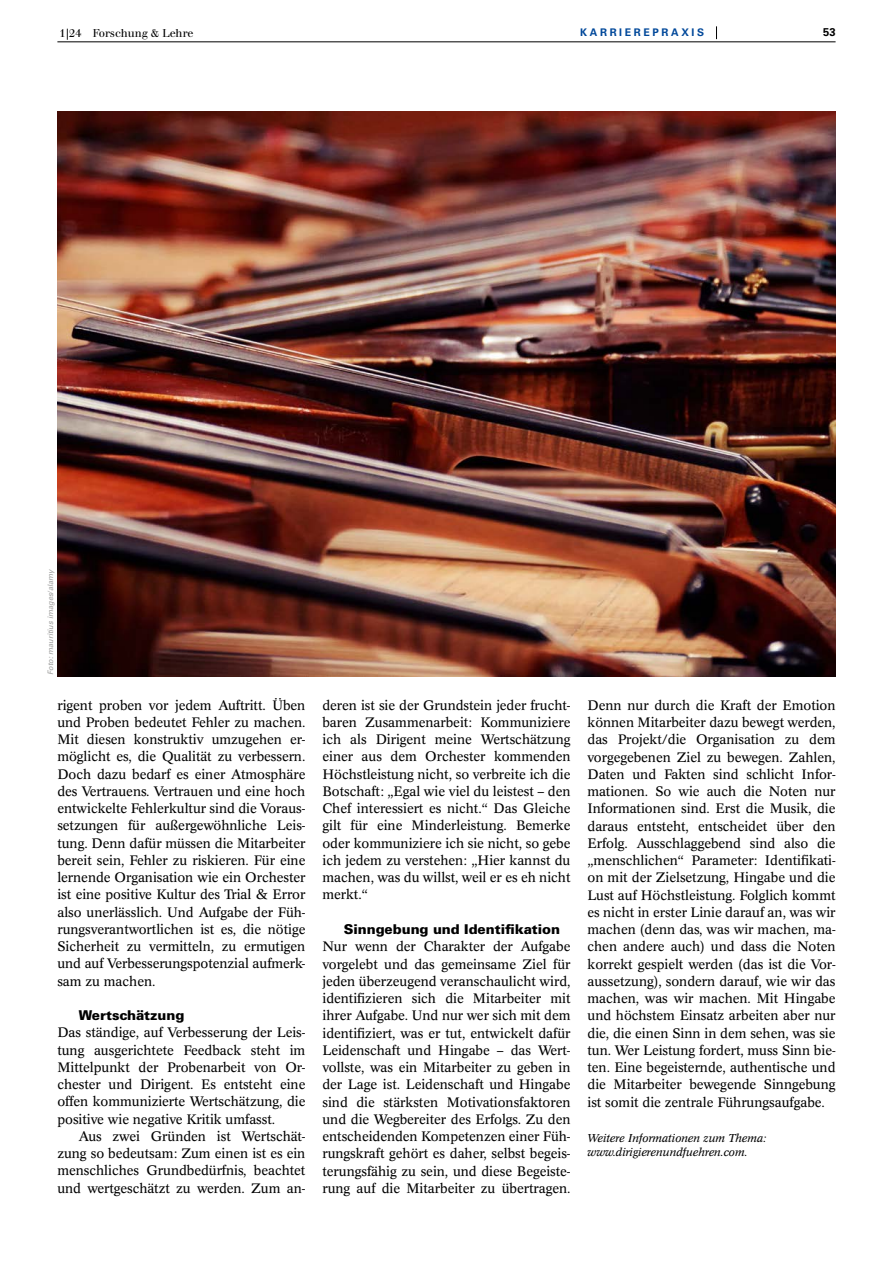
<style>
.page{position:relative;width:893px;height:1263px;background:#fff}
.page>*{position:absolute;margin:0;border:0;box-sizing:border-box;transform-origin:0 0}
.t1{font:13.5px/17.2px "Concorde Pro";letter-spacing:-.005em;color:#000;text-align:justify}
.t2{font:900 13.5px "Univers LT Std";letter-spacing:-.005em;color:#000}
.t3{font:italic 11.25px/14.2px "Concorde Pro";letter-spacing:-.01em;color:#000}
.t4{font:11.25px "Walbaum Book Pro";color:#000}
.t5{font:700 11.25px "Univers LT Std";color:#000}
.t6{font:700 10.5px "Univers LT Std";letter-spacing:.25em;color:#00489a}
.t7{font:italic 7.5px "Univers LT Std";letter-spacing:-.005em;color:#9d9d9c}
</style>
<div class="page">
<hr style="left:57px;top:41px;width:779px;height:1px;background:#000">
<svg style="left:716px;top:26px;width:1px;height:13px"></svg>
<img style="left:57px;top:112px;width:779px;height:564px">
<p class="t4" style="left:60px;top:25px;width:135px">1|24 Forschung &amp; Lehre</p>
<p class="t6" style="left:580px;top:26px;width:125px">KARRIEREPRAXIS</p>
<p class="t5" style="left:823px;top:26px;width:14px">53</p>
<p class="t7" style="left:46px;top:675px;width:107px;rotate:-90deg">Foto: mauritius images/alamy</p>
<p class="t1" style="left:57px;top:696px;width:250px">rigent proben vor jedem Auftritt. Üben und Proben bedeutet Fehler zu machen.<br>Mit diesen konstruktiv umzugehen er&shy;möglicht es, die Qualität zu verbessern.<br>Doch dazu bedarf es einer Atmosphäre des Vertrauens. Vertrauen und eine hoch entwickelte Fehlerkultur sind die Voraus&shy;setzungen für außergewöhnliche Leis&shy;tung. Denn dafür müssen die Mitarbeiter bereit sein, Fehler zu riskieren. Für eine lernende Organisation wie ein Orchester ist eine positive Kultur des Trial &amp; Error also unerlässlich. Und Aufgabe der Füh&shy;rungsverantwortlichen ist es, die nötige Sicherheit zu vermitteln, zu ermutigen und auf Verbesserungspotenzial aufmerk&shy;sam zu machen.</p>
<p class="t2" style="left:79px;top:1007px;width:107px">Wertschätzung</p>
<p class="t1" style="left:57px;top:1024px;width:250px">Das ständige, auf Verbesserung der Leis&shy;tung ausgerichtete Feedback steht im Mittelpunkt der Probenarbeit von Or&shy;chester und Dirigent. Es entsteht eine offen kommunizierte Wertschätzung, die positive wie negative Kritik umfasst.</p>
<p class="t1" style="left:57px;top:1128px;width:250px;text-indent:21px">Aus zwei Gründen ist Wertschät&shy;zung so bedeutsam: Zum einen ist es ein menschliches Grundbedürfnis, beachtet und wertgeschätzt zu werden. Zum an-</p>
<p class="t1" style="left:322px;top:696px;width:250px">deren ist sie der Grundstein jeder frucht&shy;baren Zusammenarbeit: Kommuniziere ich als Dirigent meine Wertschätzung einer aus dem Orchester kommenden Höchstleistung nicht, so verbreite ich die Botschaft: „Egal wie viel du leistest – den Chef interessiert es nicht.“ Das Gleiche gilt für eine Minderleistung. Bemerke oder kommuniziere ich sie nicht, so gebe ich jedem zu verstehen: „Hier kannst du machen, was du willst, weil er es eh nicht merkt.“</p>
<p class="t2" style="left:344px;top:921px;width:218px">Sinngebung und Identifikation</p>
<p class="t1" style="left:322px;top:938px;width:250px">Nur wenn der Charakter der Aufgabe vorgelebt und das gemeinsame Ziel für jeden überzeugend veranschaulicht wird, identifizieren sich die Mitarbeiter mit ihrer Aufgabe. Und nur wer sich mit dem identifiziert, was er tut, entwickelt dafür Leidenschaft und Hingabe – das Wert&shy;vollste, was ein Mitarbeiter zu geben in der Lage ist. Leidenschaft und Hingabe sind die stärksten Motivationsfaktoren und die Wegbereiter des Erfolgs. Zu den entscheidenden Kompetenzen einer Füh&shy;rungskraft gehört es daher, selbst begeis&shy;terungsfähig zu sein, und diese Begeiste&shy;rung auf die Mitarbeiter zu übertragen.</p>
<p class="t1" style="left:587px;top:696px;width:250px">Denn nur durch die Kraft der Emotion können Mitarbeiter dazu bewegt werden, das Projekt/die Organisation zu dem vorgegebenen Ziel zu bewegen. Zahlen, Daten und Fakten sind schlicht Infor&shy;mationen. So wie auch die Noten nur Informationen sind. Erst die Musik, die daraus entsteht, entscheidet über den Erfolg. Ausschlaggebend sind also die „menschlichen“ Parameter: Identifikati&shy;on mit der Zielsetzung, Hingabe und die Lust auf Höchstleistung. Folglich kommt es nicht in erster Linie darauf an, was wir machen (denn das, was wir machen, ma&shy;chen andere auch) und dass die Noten korrekt gespielt werden (das ist die Vor&shy;aussetzung), sondern darauf, wie wir das machen, was wir machen. Mit Hingabe und höchstem Einsatz arbeiten aber nur die, die einen Sinn in dem sehen, was sie tun. Wer Leistung fordert, muss Sinn bie&shy;ten. Eine begeisternde, authentische und die Mitarbeiter bewegende Sinngebung ist somit die zentrale Führungsaufgabe.</p>
<p class="t3" style="left:587px;top:1131px;width:181px">Weitere Informationen zum Thema: www.dirigierenundfuehren.com.</p>
</div>
